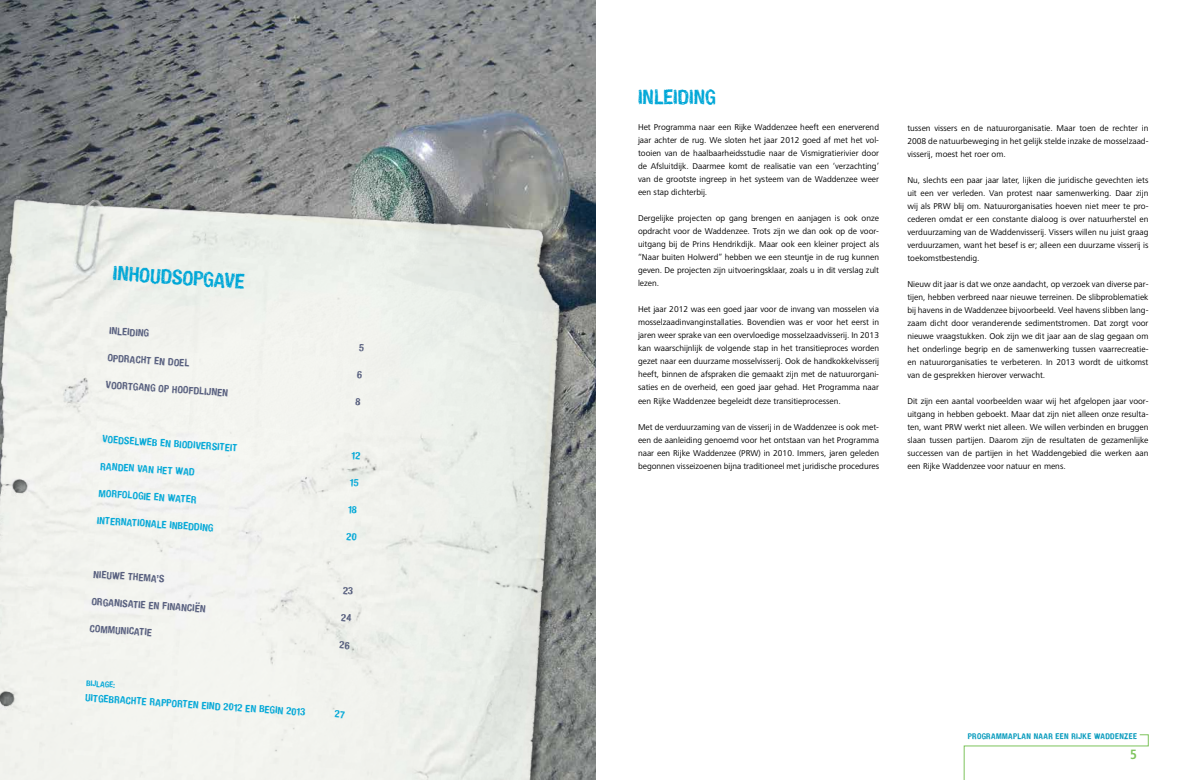
<style>
.page{position:relative;width:1191px;height:780px;background:#fff}
.page>*{position:absolute;margin:0;border:0;box-sizing:border-box;transform-origin:0 0}
.t1{font:700 20px "Hand Vetica";color:#00a7d7}
.t2{font:700 condensed 14px "Frutiger Next LT";color:#7dc35c}
.t3{font:700 10px "Hand Vetica";color:#00a7d7}
.t4{font:700 10px "Hand Vetica";color:#545c7c}
.t5{font:8.7px/13px "Frutiger Next LT";color:#000;text-align:justify}
.t6{font:700 8px "Hand Vetica";letter-spacing:.04em;color:#0098bb}
.t7{font:700 8px "Hand Vetica";color:#00a7d7}
</style>
<div class="page">
<svg style="left:963px;top:734px;width:185px;height:46px"></svg>
<img style="left:0;top:0;width:595px;height:780px">
<img style="left:0;top:190px;width:572px;height:590px">
<svg style="left:359px;top:343px;width:5px;height:8px"></svg>
<svg style="left:357px;top:370px;width:5px;height:8px"></svg>
<svg style="left:355px;top:397px;width:5px;height:8px"></svg>
<svg style="left:351px;top:451px;width:9px;height:8px"></svg>
<svg style="left:350px;top:478px;width:8px;height:8px"></svg>
<svg style="left:348px;top:505px;width:9px;height:8px"></svg>
<svg style="left:346px;top:533px;width:11px;height:8px"></svg>
<svg style="left:343px;top:587px;width:10px;height:8px"></svg>
<svg style="left:341px;top:614px;width:11px;height:7px"></svg>
<svg style="left:339px;top:641px;width:11px;height:8px"></svg>
<svg style="left:335px;top:710px;width:10px;height:8px"></svg>
<h1 class="t1" style="left:114px;top:260px;width:133px;rotate:4deg">INHOUDSOPGAVE</h1>
<p class="t4" style="left:110px;top:324px;width:41px;rotate:4deg">INLEIDING</p>
<p class="t4" style="left:108px;top:351px;width:83px;rotate:4deg">OPDRACHT EN DOEL</p>
<p class="t4" style="left:106px;top:378px;width:124px;rotate:4deg">VOORTGANG OP HOOFDLIJNEN</p>
<p class="t3" style="left:103px;top:432px;width:137px;rotate:4deg">VOEDSELWEB EN BIODIVERSITEIT</p>
<p class="t3" style="left:101px;top:459px;width:96px;rotate:4deg">RANDEN VAN HET WAD</p>
<p class="t3" style="left:99px;top:486px;width:100px;rotate:4deg">MORFOLOGIE EN WATER</p>
<p class="t3" style="left:97px;top:513px;width:118px;rotate:4deg">INTERNATIONALE INBEDDING</p>
<p class="t4" style="left:94px;top:567px;width:73px;rotate:4deg">NIEUWE THEMA’S</p>
<p class="t4" style="left:92px;top:594px;width:116px;rotate:4deg">ORGANISATIE EN FINANCIËN</p>
<p class="t4" style="left:90px;top:621px;width:64px;rotate:4deg">COMMUNICATIE</p>
<p class="t7" style="left:87px;top:678px;width:30px;rotate:4deg">BIJLAGE:</p>
<p class="t3" style="left:86px;top:690px;width:222px;rotate:4deg">UITGEBRACHTE RAPPORTEN EIND 2012 EN BEGIN 2013</p>
<h1 class="t1" style="left:638px;top:84px;width:79px">INLEIDING</h1>
<p class="t5" style="left:638px;top:121px;width:242px">Het Programma naar een Rijke Waddenzee heeft een enerverend jaar achter de rug. We sloten het jaar 2012 goed af met het vol&shy;tooien van de haalbaarheidsstudie naar de Vismigratierivier door de Afsluitdijk. Daarmee komt de realisatie van een ‘verzachting’ van de grootste ingreep in het systeem van de Waddenzee weer een stap dichterbij.</p>
<p class="t5" style="left:638px;top:212px;width:242px">Dergelijke projecten op gang brengen en aanjagen is ook onze opdracht voor de Waddenzee. Trots zijn we dan ook op de voor&shy;uitgang bij de Prins Hendrikdijk. Maar ook een kleiner project als “Naar buiten Holwerd” hebben we een steuntje in de rug kunnen geven. De projecten zijn uitvoeringsklaar, zoals u in dit verslag zult lezen.</p>
<p class="t5" style="left:638px;top:303px;width:242px">Het jaar 2012 was een goed jaar voor de invang van mosselen via mosselzaadinvanginstallaties. Bovendien was er voor het eerst in jaren weer sprake van een overvloedige mosselzaadvisserij. In 2013 kan waarschijnlijk de volgende stap in het transitieproces worden gezet naar een duurzame mosselvisserij. Ook de handkokkelvisserij heeft, binnen de afspraken die gemaakt zijn met de natuurorgani&shy;saties en de overheid, een goed jaar gehad. Het Programma naar een Rijke Waddenzee begeleidt deze transitieprocessen.</p>
<p class="t5" style="left:638px;top:420px;width:242px">Met de verduurzaming van de visserij in de Waddenzee is ook met&shy;een de aanleiding genoemd voor het ontstaan van het Programma naar een Rijke Waddenzee (PRW) in 2010. Immers, jaren geleden begonnen visseizoenen bijna traditioneel met juridische procedures</p>
<p class="t5" style="left:907px;top:121px;width:242px">tussen vissers en de natuurorganisatie. Maar toen de rechter in 2008 de natuurbeweging in het gelijk stelde inzake de mosselzaad&shy;visserij, moest het roer om.</p>
<p class="t5" style="left:907px;top:173px;width:242px">Nu, slechts een paar jaar later, lijken die juridische gevechten iets uit een ver verleden. Van protest naar samenwerking. Daar zijn wij als PRW blij om. Natuurorganisaties hoeven niet meer te pro&shy;cederen omdat er een constante dialoog is over natuurherstel en verduurzaming van de Waddenvisserij. Vissers willen nu juist graag verduurzamen, want het besef is er; alleen een duurzame visserij is toekomstbestendig.</p>
<p class="t5" style="left:907px;top:277px;width:242px">Nieuw dit jaar is dat we onze aandacht, op verzoek van diverse par&shy;tijen, hebben verbreed naar nieuwe terreinen. De slibproblematiek bij havens in de Waddenzee bijvoorbeeld. Veel havens slibben lang&shy;zaam dicht door veranderende sedimentstromen. Dat zorgt voor nieuwe vraagstukken. Ook zijn we dit jaar aan de slag gegaan om het onderlinge begrip en de samenwerking tussen vaarrecreatie&shy;en natuurorganisaties te verbeteren. In 2013 wordt de uitkomst van de gesprekken hierover verwacht.</p>
<p class="t5" style="left:907px;top:394px;width:242px">Dit zijn een aantal voorbeelden waar wij het afgelopen jaar voor&shy;uitgang in hebben geboekt. Maar dat zijn niet alleen onze resulta&shy;ten, want PRW werkt niet alleen. We willen verbinden en bruggen slaan tussen partijen. Daarom zijn de resultaten de gezamenlijke successen van de partijen in het Waddengebied die werken aan een Rijke Waddenzee voor natuur en mens.</p>
<p class="t6" style="left:968px;top:731px;width:171px">PROGRAMMAPLAN NAAR EEN RIJKE WADDENZEE</p>
<h2 class="t2" style="left:1130px;top:747px;width:8px">5</h2>
</div>
